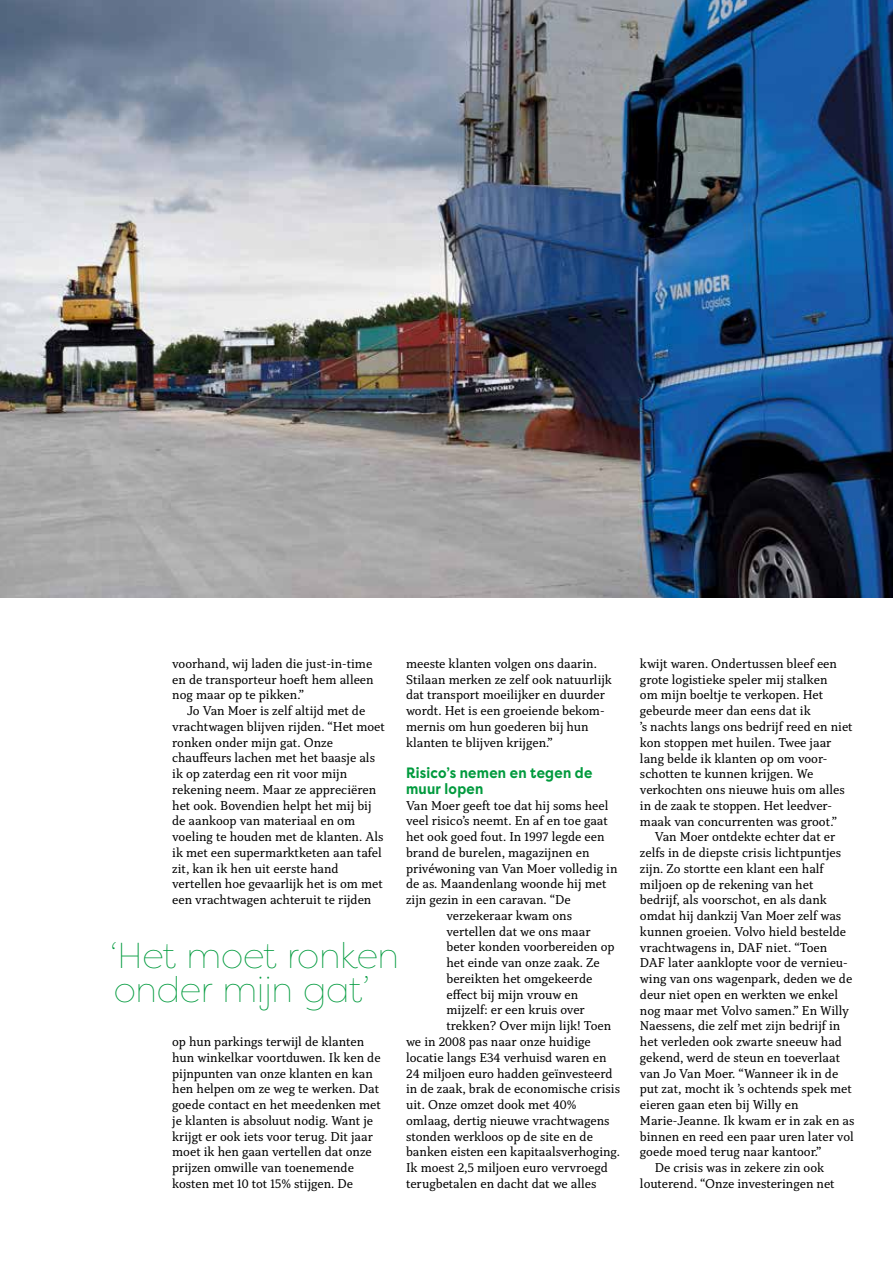
<style>
.page{position:relative;width:893px;height:1263px;background:#fff}
.page>*{position:absolute;margin:0;border:0;box-sizing:border-box;transform-origin:0 0}
.t1{font:100 36px/34.5px "Filson Pro";letter-spacing:-.015em;color:#009a3d}
.t2{font:700 15px/15.8px "Filson Pro";letter-spacing:.02em;color:#009a3d;scale:.9 1}
.t3{font:13.5px/15.8px "Capitolina";color:#000}
</style>
<div class="page">
<img style="left:0;top:0;width:893px;height:597px">
<p class="t3" style="left:172px;top:656px;width:203px;text-align:justify">voorhand, wij laden die just-in-time en de transporteur hoeft hem alleen nog maar op te pikken.”</p>
<p class="t3" style="left:172px;top:703px;width:214px;text-indent:15px">Jo Van Moer is zelf altijd met de vrachtwagen blijven rijden. “Het moet ronken onder mijn gat. Onze chauffeurs lachen met het baasje als ik op zaterdag een rit voor mijn rekening neem. Maar ze appreciëren het ook. Bovendien helpt het mij bij de aankoop van materiaal en om voeling te houden met de klanten. Als ik met een supermarktketen aan tafel zit, kan ik hen uit eerste hand vertellen hoe gevaarlijk het is om met een vrachtwagen achteruit te rijden</p>
<h1 class="t1" style="left:110px;top:937px;width:291px">‘Het moet ronken onder mijn gat’</h1>
<p class="t3" style="left:172px;top:1034px;width:210px">op hun parkings terwijl de klanten hun winkelkar voortduwen. Ik ken de pijnpunten van onze klanten en kan hen helpen om ze weg te werken. Dat goede contact en het meedenken met je klanten is absoluut nodig. Want je krijgt er ook iets voor terug. Dit jaar moet ik hen gaan vertellen dat onze prijzen omwille van toenemende kosten met 10 tot 15% stijgen. De</p>
<p class="t3" style="left:406px;top:656px;width:207px">meeste klanten volgen ons daarin.<br>Stilaan merken ze zelf ook natuurlijk dat transport moeilijker en duurder wordt. Het is een groeiende bekom&shy;mernis om hun goederen bij hun klanten te blijven krijgen.”</p>
<p class="t2" style="left:406px;top:765px;width:208px">Risico’s nemen en tegen de muur lopen</p>
<p class="t3" style="left:406px;top:797px;width:204px">Van Moer geeft toe dat hij soms heel</p>
<p class="t3" style="left:406px;top:813px;width:203px">veel risico’s neemt. En af en toe gaat</p>
<p class="t3" style="left:406px;top:829px;width:200px">het ook goed fout. In 1997 legde een</p>
<p class="t3" style="left:406px;top:845px;width:185px">brand de burelen, magazijnen en</p>
<p class="t3" style="left:406px;top:860px;width:213px">privéwoning van Van Moer volledig in</p>
<p class="t3" style="left:406px;top:876px;width:202px">de as. Maandenlang woonde hij met</p>
<p class="t3" style="left:406px;top:892px;width:166px">zijn gezin in een caravan. “De</p>
<p class="t3" style="left:446px;top:908px;width:127px">verzekeraar kwam ons</p>
<p class="t3" style="left:446px;top:923px;width:146px">vertellen dat we ons maar</p>
<p class="t3" style="left:446px;top:939px;width:169px">beter konden voorbereiden op</p>
<p class="t3" style="left:446px;top:955px;width:155px">het einde van onze zaak. Ze</p>
<p class="t3" style="left:446px;top:971px;width:147px">bereikten het omgekeerde</p>
<p class="t3" style="left:446px;top:986px;width:133px">effect bij mijn vrouw en</p>
<p class="t3" style="left:446px;top:1002px;width:140px">mijzelf: er een kruis over</p>
<p class="t3" style="left:446px;top:1018px;width:166px">trekken? Over mijn lijk! Toen</p>
<p class="t3" style="left:406px;top:1034px;width:186px">we in 2008 pas naar onze huidige</p>
<p class="t3" style="left:406px;top:1049px;width:202px">locatie langs E34 verhuisd waren en</p>
<p class="t3" style="left:406px;top:1065px;width:208px">24 miljoen euro hadden geïnvesteerd</p>
<p class="t3" style="left:406px;top:1081px;width:215px">in de zaak, brak de economische crisis</p>
<p class="t3" style="left:406px;top:1097px;width:172px">uit. Onze omzet dook met 40%</p>
<p class="t3" style="left:406px;top:1112px;width:205px">omlaag, dertig nieuwe vrachtwagens</p>
<p class="t3" style="left:406px;top:1128px;width:188px">stonden werkloos op de site en de</p>
<p class="t3" style="left:406px;top:1144px;width:215px">banken eisten een kapitaalsverhoging.</p>
<p class="t3" style="left:406px;top:1160px;width:203px">Ik moest 2,5 miljoen euro vervroegd</p>
<p class="t3" style="left:406px;top:1176px;width:192px">terugbetalen en dacht dat we alles</p>
<p class="t3" style="left:640px;top:656px;width:214px">kwijt waren. Ondertussen bleef een grote logistieke speler mij stalken<br>om mijn boeltje te verkopen. Het gebeurde meer dan eens dat ik<br>’s nachts langs ons bedrijf reed en niet kon stoppen met huilen. Twee jaar lang belde ik klanten op om voor&shy;schotten te kunnen krijgen. We verkochten ons nieuwe huis om alles in de zaak te stoppen. Het leedver&shy;maak van concurrenten was groot.”</p>
<p class="t3" style="left:655px;top:829px;width:182px">Van Moer ontdekte echter dat er</p>
<p class="t3" style="left:640px;top:845px;width:203px">zelfs in de diepste crisis lichtpuntjes</p>
<p class="t3" style="left:640px;top:861px;width:185px">zijn. Zo stortte een klant een half</p>
<p class="t3" style="left:640px;top:876px;width:175px">miljoen op de rekening van het</p>
<p class="t3" style="left:640px;top:892px;width:188px">bedrijf, als voorschot, en als dank</p>
<p class="t3" style="left:640px;top:908px;width:203px">omdat hij dankzij Van Moer zelf was</p>
<p class="t3" style="left:640px;top:924px;width:208px">kunnen groeien. Volvo hield bestelde</p>
<p class="t3" style="left:640px;top:939px;width:189px">vrachtwagens in, DAF niet. “Toen</p>
<p class="t3" style="left:640px;top:955px;width:209px">DAF later aanklopte voor de vernieu-</p>
<p class="t3" style="left:640px;top:971px;width:214px">wing van ons wagenpark, deden we de</p>
<p class="t3" style="left:640px;top:987px;width:200px">deur niet open en werkten we enkel</p>
<p class="t3" style="left:640px;top:1002px;width:211px">nog maar met Volvo samen.” En Willy</p>
<p class="t3" style="left:640px;top:1018px;width:202px">Naessens, die zelf met zijn bedrijf in</p>
<p class="t3" style="left:640px;top:1034px;width:204px">het verleden ook zwarte sneeuw had</p>
<p class="t3" style="left:640px;top:1050px;width:202px">gekend, werd de steun en toeverlaat</p>
<p class="t3" style="left:640px;top:1065px;width:200px">van Jo Van Moer. “Wanneer ik in de</p>
<p class="t3" style="left:640px;top:1081px;width:213px">put zat, mocht ik ’s ochtends spek met</p>
<p class="t3" style="left:640px;top:1097px;width:160px">eieren gaan eten bij Willy en</p>
<p class="t3" style="left:640px;top:1113px;width:216px">Marie-Jeanne. Ik kwam er in zak en as</p>
<p class="t3" style="left:640px;top:1128px;width:215px">binnen en reed een paar uren later vol</p>
<p class="t3" style="left:640px;top:1144px;width:183px">goede moed terug naar kantoor.”</p>
<p class="t3" style="left:655px;top:1160px;width:171px">De crisis was in zekere zin ook</p>
<p class="t3" style="left:640px;top:1176px;width:196px">louterend. “Onze investeringen net</p>
</div>
